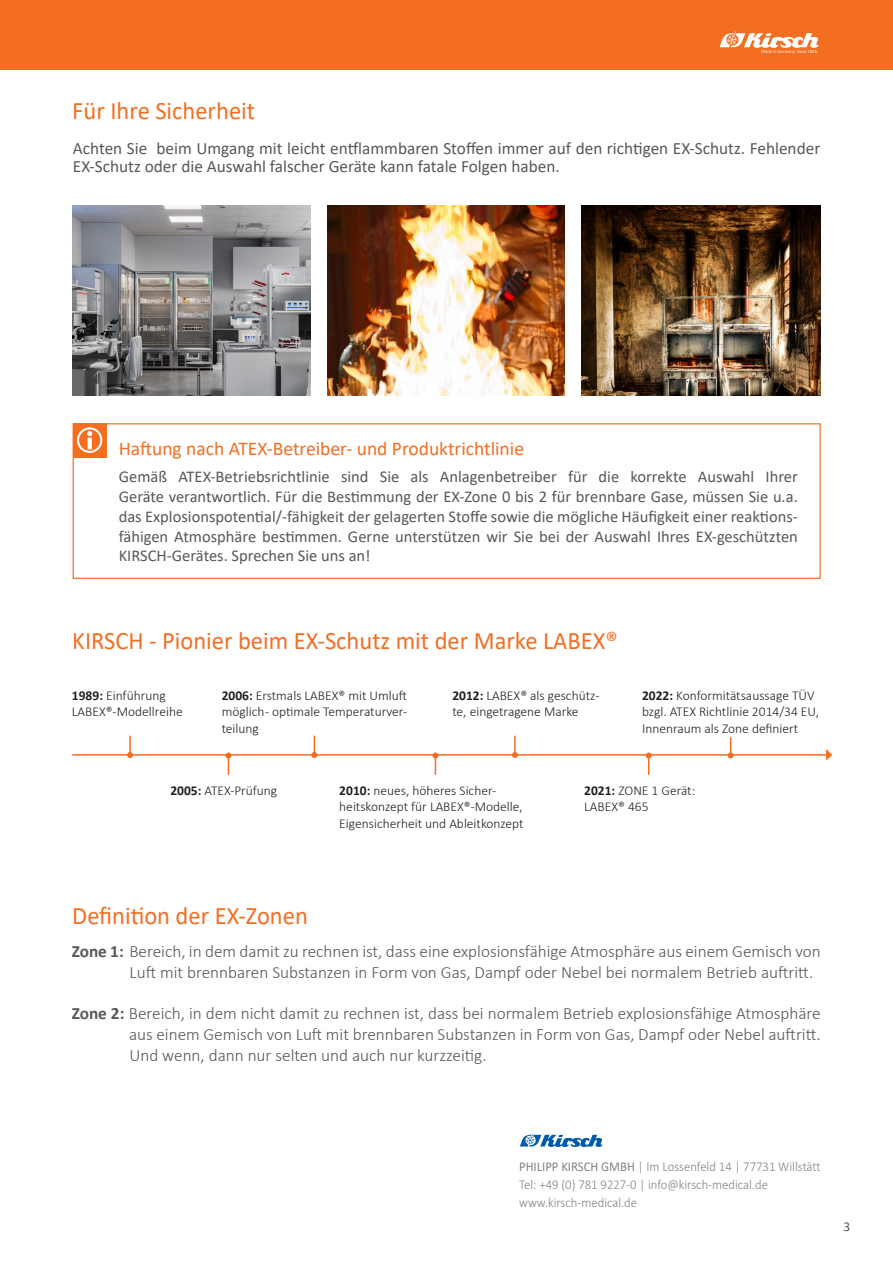
<style>
.page{position:relative;width:893px;height:1263px;background:#fff}
.page>*{position:absolute;margin:0;border:0;box-sizing:border-box;transform-origin:0 0}
.t1{font:25.2px "Calibri";color:#f36e21}
.t2{font:19.5px "Calibri";color:#f36e21}
.t3{font:300 17.25px/20.7px "Calibri";color:#57585a}
.t4{font:17.25px/18px "Calibri";color:#57585a}
.t5{font:16.5px/19.8px "Calibri";color:#57585a;text-align:justify}
.t6{font:300 13.5px/16.2px "Calibri";color:#231f20}
.t7{font:300 13.5px "Calibri";color:#808285;scale:.94 1}
.t8{font:13.5px "Calibri";color:#57585a}
.s1{font-weight:700}
.s2{font-weight:400}
</style>
<div class="page">
<div style="left:0;top:0;width:893px;height:69px;background:#f36e21"></div>
<div style="left:73px;top:423px;width:748px;height:156px;border:1px solid #f36e21"></div>
<div style="left:73px;top:423px;width:34px;height:34px;background:#f36e21"></div>
<svg style="left:77px;top:427px;width:25px;height:26px"></svg>
<svg style="left:720px;top:31px;width:99px;height:23px"></svg>
<hr style="left:72px;top:754px;width:755px;height:2px;background:#f36e21">
<svg style="left:826px;top:749px;width:6px;height:12px"></svg>
<svg style="left:127px;top:736px;width:6px;height:22px"></svg>
<svg style="left:311px;top:736px;width:6px;height:22px"></svg>
<svg style="left:512px;top:736px;width:6px;height:22px"></svg>
<svg style="left:728px;top:737px;width:6px;height:21px"></svg>
<svg style="left:225px;top:752px;width:6px;height:23px"></svg>
<svg style="left:432px;top:752px;width:6px;height:23px"></svg>
<svg style="left:646px;top:752px;width:6px;height:23px"></svg>
<img style="left:581px;top:206px;width:239px;height:189px">
<svg style="left:520px;top:1134px;width:83px;height:13px"></svg>
<img style="left:73px;top:206px;width:237px;height:189px">
<img style="left:327px;top:206px;width:238px;height:189px">
<p class="t1" style="left:72px;top:93px;width:184px">Für Ihre Sicherheit</p>
<p class="t4" style="left:73px;top:139px;width:749px">Achten Sie beim Umgang mit leicht entflammbaren Stoffen immer auf den richtigen EX-Schutz. Fehlender<br>EX-Schutz oder die Auswahl falscher Geräte kann fatale Folgen haben.</p>
<p class="t2" style="left:119px;top:435px;width:407px">Haftung nach ATEX-Betreiber- und Produktrichtlinie</p>
<p class="t5" style="left:119px;top:466px;width:681px">Gemäß ATEX-Betriebsrichtlinie sind Sie als Anlagenbetreiber für die korrekte Auswahl Ihrer Geräte verantwortlich. Für die Bestimmung der EX-Zone 0 bis 2 für brennbare Gase, müssen Sie u.a. das Explosionspotential/-fähigkeit der gelagerten Stoffe sowie die mögliche Häufigkeit einer reaktions&shy;fähigen Atmosphäre bestimmen. Gerne unterstützen wir Sie bei der Auswahl Ihres EX-geschützten KIRSCH-Gerätes. Sprechen Sie uns an!</p>
<p class="t1" style="left:72px;top:623px;width:547px">KIRSCH - Pionier beim EX-Schutz mit der Marke LABEX®</p>
<p class="t6" style="left:72px;top:687px;width:112px"><span class="s1">1989:</span> Einführung<br>LABEX®-Modellreihe</p>
<p class="t6" style="left:222px;top:687px;width:187px;text-align:justify"><span class="s1">2006:</span> Erstmals LABEX® mit Umluft möglich - optimale Temperaturver&shy;teilung</p>
<p class="t6" style="left:452px;top:687px;width:149px"><span class="s1">2012:</span> LABEX® als geschütz&shy;te, eingetragene Marke</p>
<p class="t6" style="left:642px;top:687px;width:179px"><span class="s1">2022:</span> Konformitätsaussage TÜV bzgl. ATEX Richtlinie 2014/34 EU,<br>Innenraum als Zone definiert</p>
<p class="t6" style="left:170px;top:782px;width:108px"><span class="s1">2005:</span> ATEX-Prüfung</p>
<p class="t1" style="left:72px;top:898px;width:237px">Definition der EX-Zonen</p>
<p class="t6" style="left:339px;top:782px;width:186px"><span class="s1">2010:</span> neues, höheres Sicher&shy;heitskonzept für LABEX®-Modelle,<br>Eigensicherheit und Ableitkonzept</p>
<p class="t6" style="left:584px;top:782px;width:113px"><span class="s1">2021:</span> ZONE 1 Gerät:<br>LABEX® 465</p>
<p class="t3" style="left:130px;top:941px;width:693px;text-indent:-58px"><span class="s1">Zone 1:</span> Bereich, in dem damit zu rechnen ist, dass eine explosionsfähige Atmosphäre aus einem Gemisch von<br>Luft mit brennbaren Substanzen in Form von Gas, Dampf oder Nebel bei normalem Betrieb auftritt.</p>
<p class="t3" style="left:129px;top:1003px;width:693px;text-align:justify;text-indent:-57px"><span class="s1">Zone 2:</span> Bereich, in dem nicht damit zu rechnen ist, dass bei normalem Betrieb explosionsfähige Atmosphäre aus einem Gemisch von Luft mit brennbaren Substanzen in Form von Gas, Dampf oder Nebel auftritt.<br>Und wenn, dann nur selten und auch nur kurzzeitig.</p>
<p class="t7" style="left:519px;top:1158px;width:322px"><span class="s2">PHILIPP KIRSCH GMBH</span> | Im Lossenfeld 14 | 77731 Willstätt</p>
<p class="t7" style="left:519px;top:1176px;width:266px">Tel: +49 (0) 781 9227-0 | info@kirsch-medical.de</p>
<p class="t7" style="left:519px;top:1194px;width:127px">www.kirsch-medical.de</p>
<p class="t8" style="left:844px;top:1217px;width:8px">3</p>
</div>
